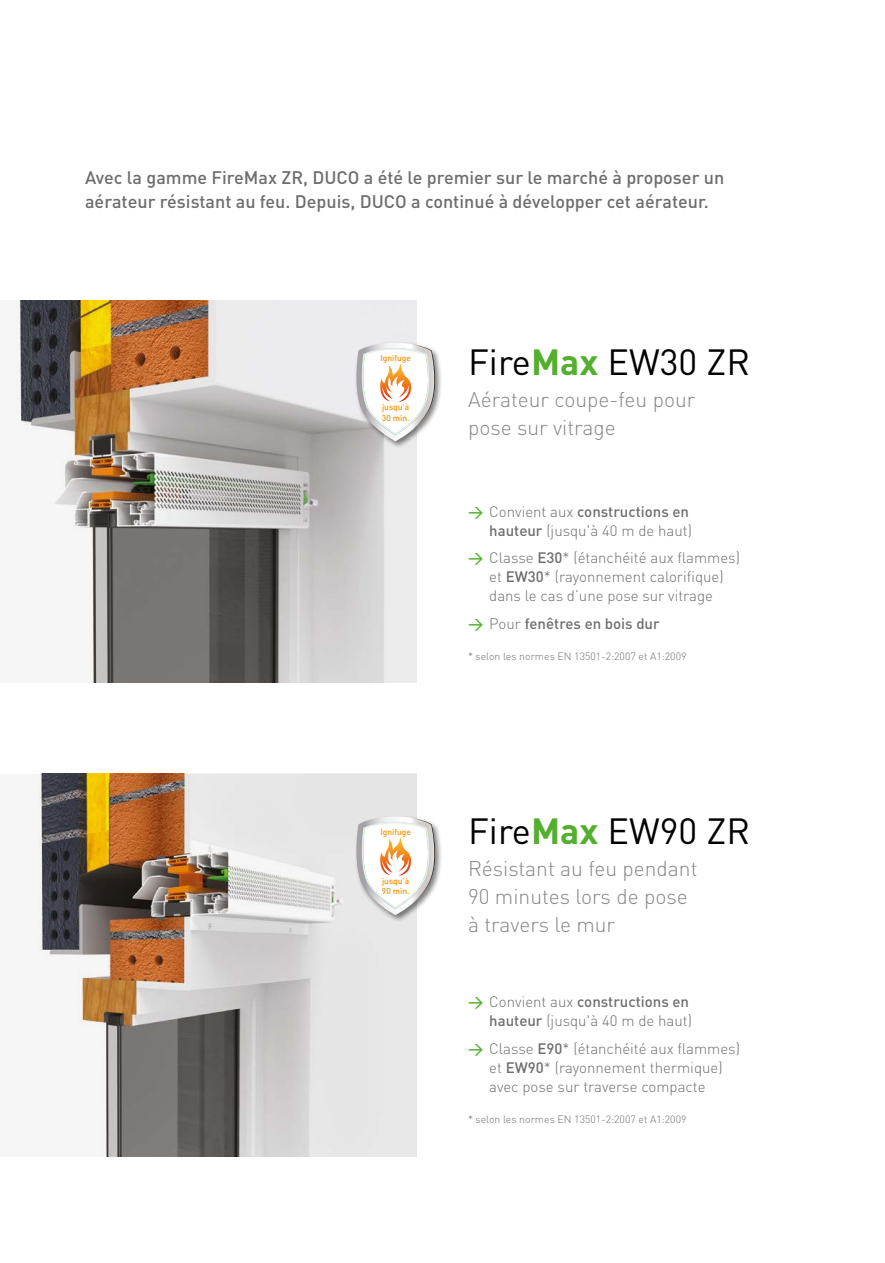
<style>
.page{position:relative;width:885px;height:1263px;background:#fff}
.page>*{position:absolute;margin:0;border:0;box-sizing:border-box;transform-origin:0 0}
.t1{font:36px "DINOT";color:#000}
.t2{font:300 21px/27.9px "DINOT";color:#868786}
.t3{font:500 18px/24px "DINOT";color:#6e6e6e}
.t4{font:300 15px/19px "DINOT";color:#6e6e6e;text-align:right}
.t5{font:500 15px "DINOT";color:#6e6e6e}
.t6{font:300 10.5px "DINOT";color:#6e6e6e}
.t7{font:500 8.4px/10.1px "DINOT";color:#f39100}
.s1{font-weight:700;color:#54af2e}
.s2{font-weight:500;color:#54af2e}
.s3{font-weight:500}
.s4{color:#54af2e}
.s5{font-weight:300}
</style>
<div class="page">
<img style="left:15px;top:300px;width:402px;height:383px">
<img style="left:34px;top:774px;width:383px;height:383px">
<div style="left:354px;top:815px;width:89px;height:108px;background:#000;opacity:.5"></div>
<svg style="left:353px;top:816px;width:82px;height:99px"></svg>
<div style="left:354px;top:341px;width:89px;height:108px;background:#000;opacity:.5"></div>
<svg style="left:353px;top:343px;width:82px;height:98px"></svg>
<p class="t3" style="left:85px;top:165px;width:640px">Avec la gamme FireMax ZR, DUCO a été le premier sur le marché à proposer un aérateur résistant au feu. Depuis, DUCO a continué à développer cet aérateur.</p>
<p class="t7" style="left:380px;top:353px;width:32px">Ignifuge</p>
<p class="t7" style="left:382px;top:402px;width:29px">jusqu’à<br>30 min.</p>
<h1 class="t1" style="left:468px;top:338px;width:283px">Fire<span class="s1">Max</span> EW30 ZR</h1>
<h2 class="t2" style="left:468px;top:385px;width:229px">Aérateur coupe-feu pour pose sur vitrage</h2>
<p class="t4" style="left:468px;top:501px;width:225px"><span class="s2">→</span> Convient aux <span class="s3">constructions en hauteur</span> (jusqu'à 40 m de haut)</p>
<p class="t4" style="left:468px;top:548px;width:273px;text-align:center"><span class="s2">→</span> Classe <span class="s3">E30</span>* (étanchéité aux flammes) et <span class="s3">EW30</span>* (rayonnement calorifique)<br>dans le cas d’une pose sur vitrage</p>
<p class="t5" style="left:468px;top:613px;width:193px"><span class="s4">→</span> <span class="s5">Pour</span> fenêtres en bois dur</p>
<p class="t6" style="left:468px;top:649px;width:220px">* selon les normes EN 13501-2:2007 et A1:2009</p>
<p class="t7" style="left:380px;top:826px;width:32px">Ignifuge</p>
<p class="t7" style="left:382px;top:876px;width:29px">jusqu’à<br>90 min.</p>
<h1 class="t1" style="left:468px;top:806px;width:283px">Fire<span class="s1">Max</span> EW90 ZR</h1>
<h2 class="t2" style="left:468px;top:854px;width:231px">Résistant au feu pendant<br>90 minutes lors de pose à travers le mur</h2>
<p class="t4" style="left:468px;top:992px;width:225px"><span class="s2">→</span> Convient aux <span class="s3">constructions en hauteur</span> (jusqu'à 40 m de haut)</p>
<p class="t4" style="left:489px;top:1038px;width:252px;text-align:left;text-indent:-21px"><span class="s2">→</span> Classe <span class="s3">E90</span>* (étanchéité aux flammes) et <span class="s3">EW90</span>* (rayonnement thermique) avec pose sur traverse compacte</p>
<p class="t6" style="left:468px;top:1112px;width:220px">* selon les normes EN 13501-2:2007 et A1:2009</p>
</div>
